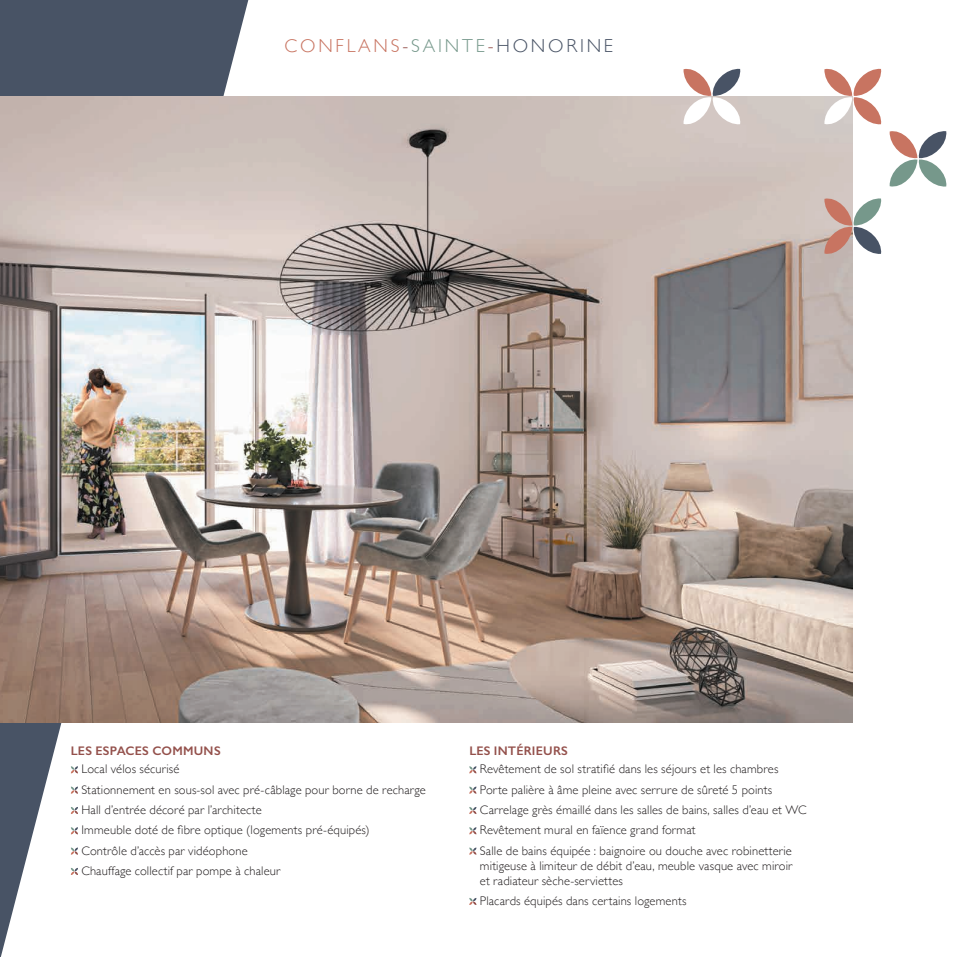
<style>
.page{position:relative;width:957px;height:957px;background:#fff}
.page>*{position:absolute;margin:0;border:0;box-sizing:border-box;transform-origin:0 0}
.t1{font:300 18.75px "Gill Sans";letter-spacing:.15em;color:#c87461}
.t2{font:300 12.5px/20.4px "Gill Sans";letter-spacing:.01em;color:#231f20}
.t3{font:600 12.5px "Gill Sans";letter-spacing:.02em;color:#94514c}
.s1{color:#94514c}
.s2{color:#76988b}
.s3{color:#485365}
</style>
<div class="page">
<svg style="left:0;top:0;width:248px;height:957px"></svg>
<img style="left:0;top:97px;width:853px;height:625px">
<svg style="left:71px;top:766px;width:7px;height:7px"></svg>
<svg style="left:71px;top:786px;width:7px;height:8px"></svg>
<svg style="left:71px;top:807px;width:7px;height:7px"></svg>
<svg style="left:71px;top:827px;width:7px;height:7px"></svg>
<svg style="left:71px;top:847px;width:7px;height:8px"></svg>
<svg style="left:71px;top:868px;width:7px;height:7px"></svg>
<svg style="left:469px;top:766px;width:8px;height:7px"></svg>
<svg style="left:469px;top:786px;width:8px;height:8px"></svg>
<svg style="left:469px;top:807px;width:8px;height:7px"></svg>
<svg style="left:469px;top:827px;width:8px;height:7px"></svg>
<svg style="left:469px;top:847px;width:8px;height:8px"></svg>
<svg style="left:469px;top:898px;width:8px;height:7px"></svg>
<svg style="left:824px;top:68px;width:58px;height:59px"></svg>
<svg style="left:824px;top:196px;width:58px;height:60px"></svg>
<svg style="left:889px;top:131px;width:58px;height:56px"></svg>
<svg style="left:683px;top:68px;width:58px;height:59px"></svg>
<h1 class="t1" style="left:285px;top:31px;width:330px">CONFLANS<span class="s1">-</span><span class="s2">SAINTE</span><span class="s1">-</span><span class="s3">HONORINE</span></h1>
<p class="t3" style="left:71px;top:743px;width:151px">LES ESPACES COMMUNS</p>
<p class="t2" style="left:81px;top:758px;width:346px">Local vélos sécurisé<br>Stationnement en sous-sol avec pré-câblage pour borne de recharge Hall d’entrée décoré par l’architecte<br>Immeuble doté de fibre optique (logements pré-équipés)<br>Contrôle d’accès par vidéophone<br>Chauffage collectif par pompe à chaleur</p>
<p class="t3" style="left:469px;top:743px;width:100px">LES INTÉRIEURS</p>
<p class="t2" style="left:480px;top:758px;width:328px">Revêtement de sol stratifié dans les séjours et les chambres Porte palière à âme pleine avec serrure de sûreté 5 points Carrelage grès émaillé dans les salles de bains, salles d’eau et WC Revêtement mural en faïence grand format<br>Salle de bains équipée : baignoire ou douche avec robinetterie</p>
<p class="t2" style="left:480px;top:857px;width:314px;line-height:15px">mitigeuse à limiteur de débit d’eau, meuble vasque avec miroir et radiateur sèche-serviettes</p>
<p class="t2" style="left:480px;top:890px;width:208px">Placards équipés dans certains logements</p>
</div>
